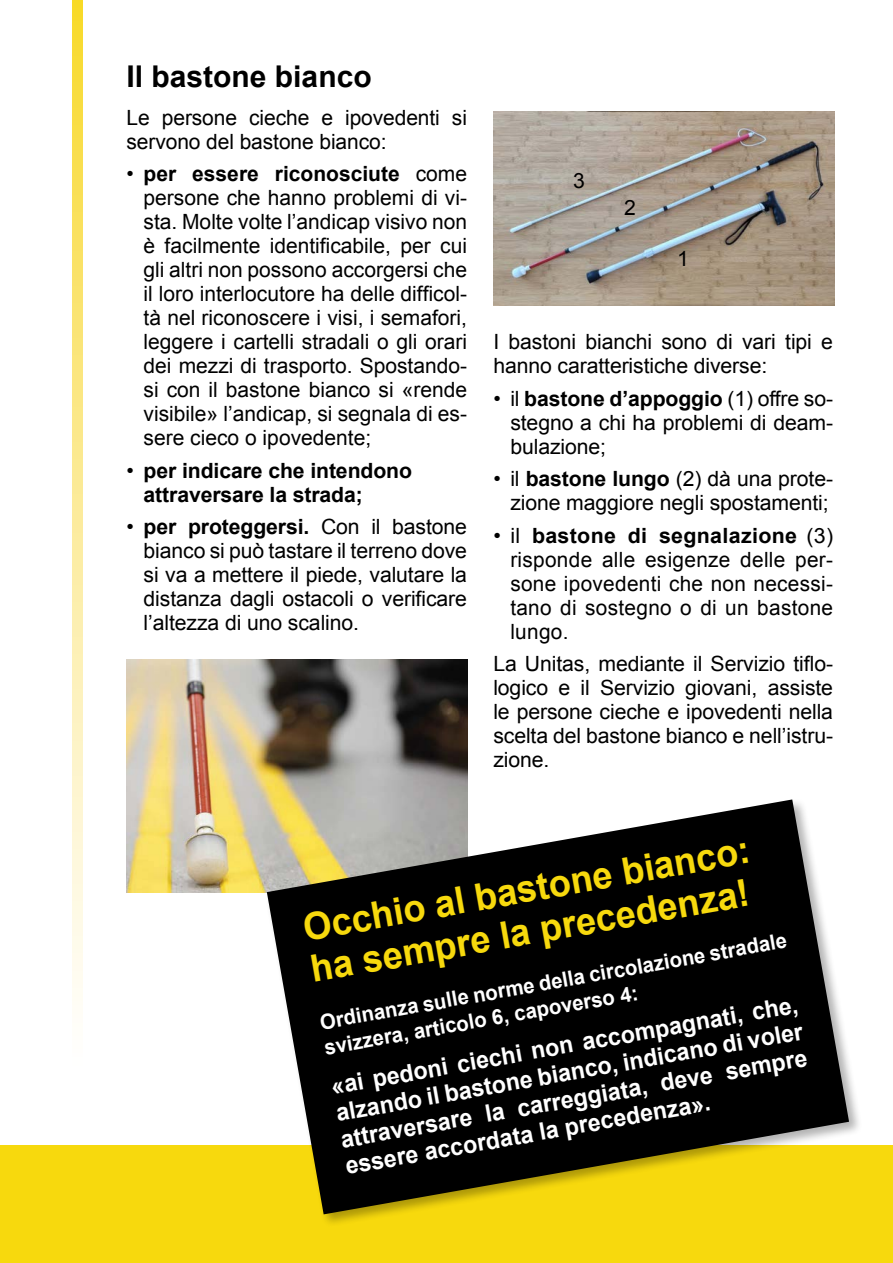
<style>
.page{position:relative;width:893px;height:1263px;background:#fff}
.page>*{position:absolute;margin:0;border:0;box-sizing:border-box;transform-origin:0 0}
.t1{font:700 37.5px/42px "Arial";color:#f7d90d}
.t2{font:700 30px "Arial";color:#000}
.t3{font:700 24px/27px "Arial";color:#fff;text-align:justify}
.t4{font:21px/24px "Arial";letter-spacing:-.005em;color:#000;text-align:justify}
.t5{font:700 21px/25.5px "Arial";color:#fff}
.t6{font:700 21px/24px "Arial";letter-spacing:-.005em;color:#000}
.s1{font-weight:700}
.s2{font-weight:400}
</style>
<div class="page">
<img style="left:127px;top:659px;width:341px;height:233px">
<div style="left:0;top:1145px;width:893px;height:118px;background:#f7d90d"></div>
<div style="left:265px;top:798px;width:597px;height:430px;background:#000;opacity:.3"></div>
<svg style="left:267px;top:799px;width:582px;height:415px;fill:#000"></svg>
<svg style="left:72px;top:0;width:11px;height:1001px;background:#fbea95"></svg>
<img style="left:493px;top:112px;width:342px;height:193px">
<h2 class="t2" style="left:127px;top:57px;width:247px">Il bastone bianco</h2>
<p class="t4" style="left:127px;top:106px;width:342px">Le persone cieche e ipovedenti si servono del bastone bianco:</p>
<p class="t4" style="left:144px;top:162px;width:325px;text-indent:-17px">• <span class="s1">per essere riconosciute</span> come persone che hanno problemi di vi&shy;sta. Molte volte l’andicap visivo non è facilmente identificabile, per cui gli altri non possono accorgersi che il loro interlocutore ha delle difficol&shy;tà nel riconoscere i visi, i semafori, leggere i cartelli stradali o gli orari dei mezzi di trasporto. Spostando&shy;si con il bastone bianco si «rende visibile» l’andicap, si segnala di es&shy;sere cieco o ipovedente;</p>
<p class="t6" style="left:144px;top:459px;width:270px;text-indent:-17px"><span class="s2">•</span> per indicare che intendono attraversare la strada;</p>
<p class="t4" style="left:144px;top:515px;width:325px;text-indent:-17px">• <span class="s1">per proteggersi.</span> Con il bastone bianco si può tastare il terreno dove si va a mettere il piede, valutare la distanza dagli ostacoli o verificare l’altezza di uno scalino.</p>
<p class="t4" style="left:573px;top:169px;width:13px">3</p>
<p class="t4" style="left:624px;top:196px;width:13px">2</p>
<p class="t4" style="left:677px;top:247px;width:13px">1</p>
<p class="t4" style="left:493px;top:330px;width:341px">I bastoni bianchi sono di vari tipi e hanno caratteristiche diverse:</p>
<p class="t4" style="left:510px;top:387px;width:324px;text-indent:-17px">• il <span class="s1">bastone d’appoggio</span> (1) offre so&shy;stegno a chi ha problemi di deam&shy;bulazione;</p>
<p class="t4" style="left:493px;top:467px;width:341px;text-align:right">• il <span class="s1">bastone lungo</span> (2) dà una prote&shy;zione maggiore negli spostamenti;</p>
<p class="t4" style="left:510px;top:524px;width:324px;text-indent:-17px">• il <span class="s1">bastone di segnalazione</span> (3) risponde alle esigenze delle per&shy;sone ipovedenti che non necessi&shy;tano di sostegno o di un bastone lungo.</p>
<p class="t4" style="left:493px;top:652px;width:341px">La Unitas, mediante il Servizio tiflo&shy;logico e il Servizio giovani, assiste le persone cieche e ipovedenti nella scelta del bastone bianco e nell’istru&shy;zione.</p>
<h1 class="t1" style="left:300px;top:909px;width:454px;rotate:-10deg">Occhio al bastone bianco: ha sempre la precedenza!</h1>
<p class="t5" style="left:318px;top:1010px;width:475px;rotate:-10deg">Ordinanza sulle norme della circolazione stradale svizzera, articolo 6, capoverso 4:</p>
<p class="t3" style="left:329px;top:1074px;width:475px;rotate:-10deg">«ai pedoni ciechi non accompagnati, che, alzando il bastone bianco, indicano di voler attraversare la carreggiata, deve sempre essere accordata la precedenza».</p>
</div>
